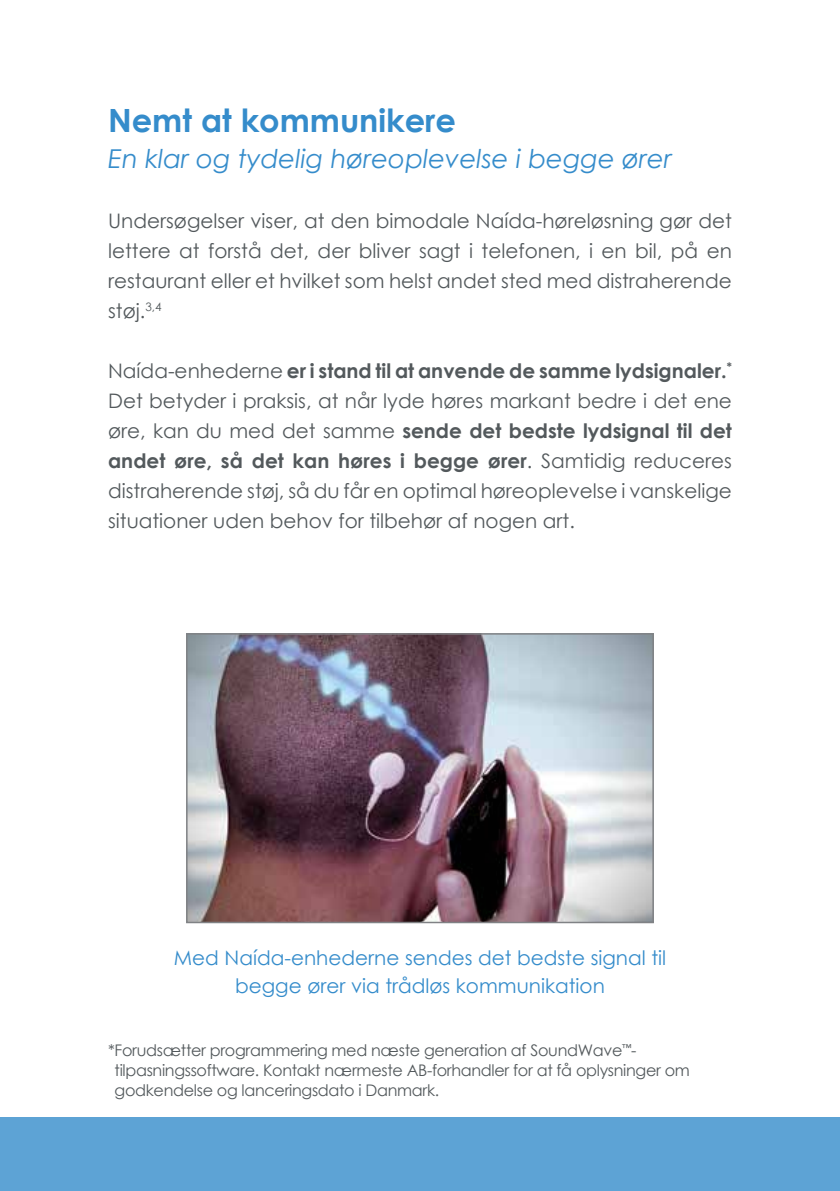
<style>
.page{position:relative;width:840px;height:1191px;background:#fff}
.page>*{position:absolute;margin:0;border:0;box-sizing:border-box;transform-origin:0 0}
.t1{font:700 32px "Century Gothic";color:#358ccb}
.t2{font:italic 26px "Century Gothic";color:#358ccb}
.t3{font:20px/30px "Century Gothic";color:#53595c;text-align:justify}
.t4{font:20px/28px "Century Gothic";color:#358ccb;text-align:center}
.t5{font:16px/20px "Century Gothic";letter-spacing:-.02em;color:#53595c}
.s1{font-weight:700}
</style>
<div class="page">
<div style="left:0;top:1117px;width:839px;height:74px;background:#5da3d5"></div>
<img style="left:189px;top:636px;width:461px;height:284px">
<div style="left:186px;top:633px;width:467px;height:290px;border:2px solid #808285"></div>
<h1 class="t1" style="left:108px;top:96px;width:349px">Nemt at kommunikere</h1>
<h2 class="t2" style="left:108px;top:140px;width:565px">En klar og tydelig høreoplevelse i begge ører</h2>
<p class="t3" style="left:108px;top:205px;width:625px">Undersøgelser viser, at den bimodale Naída-høreløsning gør det lettere at forstå det, der bliver sagt i telefonen, i en bil, på en restaurant eller et hvilket som helst andet sted med distraherende støj.<sup>3,4</sup></p>
<p class="t3" style="left:108px;top:355px;width:625px">Naída-enhederne <span class="s1">er i stand til at anvende de samme lydsignaler.</span><sup>* </sup>Det betyder i praksis, at når lyde høres markant bedre i det ene øre, kan du med det samme <span class="s1">sende det bedste lydsignal til det andet øre, så det kan høres i begge ører</span>. Samtidig reduceres distraherende støj, så du får en optimal høreoplevelse i vanskelige situationer uden behov for tilbehør af nogen art.</p>
<p class="t4" style="left:174px;top:943px;width:493px">Med Naída-enhederne sendes det bedste signal til begge ører via trådløs kommunikation</p>
<p class="t5" style="left:114px;top:1040px;width:576px;text-indent:-6px">*Forudsætter programmering med næste generation af SoundWave<sup>™</sup>- tilpasningssoftware. Kontakt nærmeste AB-forhandler for at få oplysninger om godkendelse og lanceringsdato i Danmark.</p>
</div>
